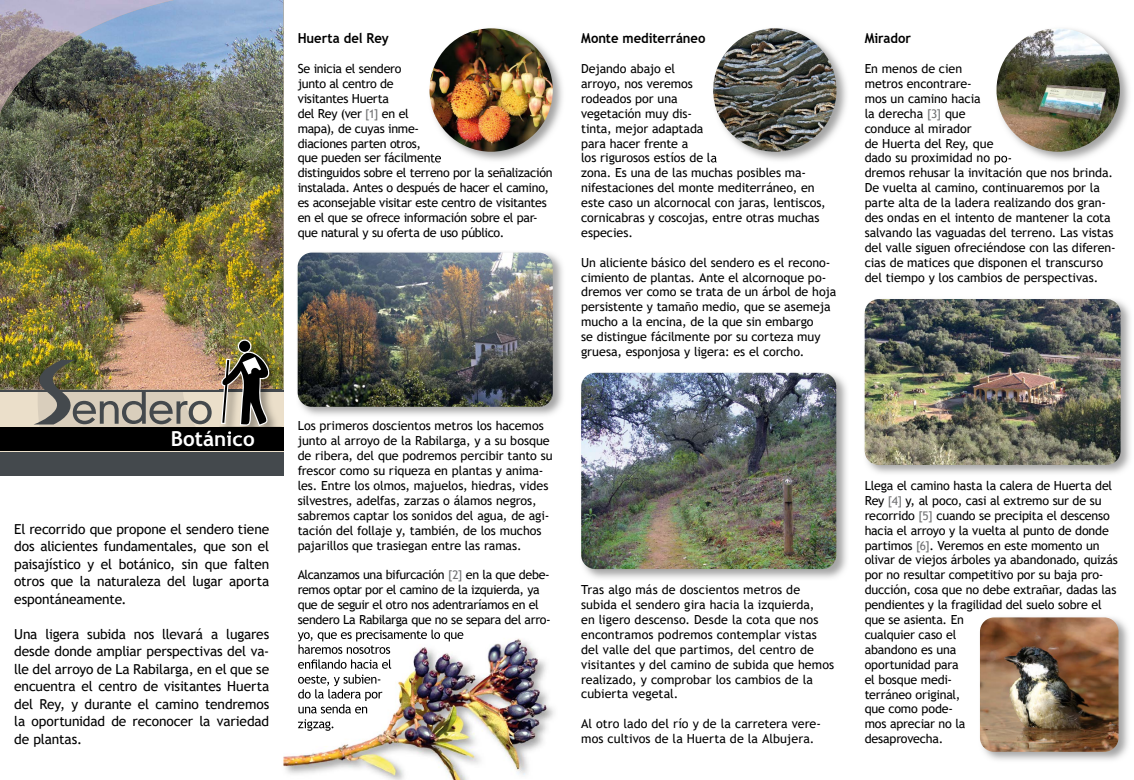
<style>
.page{position:relative;width:1134px;height:780px;background:#fff}
.page>*{position:absolute;margin:0;border:0;box-sizing:border-box;transform-origin:0 0}
.t1{font:700 20.62px "Trebuchet MS";color:#fff}
.t2{font:13.75px/17.5px "Trebuchet MS";letter-spacing:-.01em;color:#000;text-align:justify}
.t3{font:700 13.75px "Trebuchet MS";letter-spacing:-.005em;color:#000;scale:.95 1}
.t4{font:12.5px/14.9px "Trebuchet MS";letter-spacing:-.01em;color:#000}
.s1{font-size:11.88px;color:#707172}
</style>
<div class="page">
<img style="left:0;top:0;width:283px;height:389px">
<img style="left:0;top:0;width:174px;height:113px">
<img style="left:433px;top:28px;width:130px;height:133px">
<svg style="left:428px;top:152px;width:13px;height:11px"></svg>
<img style="left:429px;top:28px;width:124px;height:124px;border-radius:62px">
<div style="left:0;top:391px;width:283px;height:83px;background:#ebdfca"></div>
<img style="left:34px;top:360px;width:178px;height:67px">
<div style="left:0;top:427px;width:283px;height:23px;background:#000"></div>
<div style="left:0;top:452px;width:283px;height:23px;background:#44494d"></div>
<hr style="left:0;top:389px;width:283px;height:2px;background:#44494d">
<img style="left:220px;top:337px;width:62px;height:90px">
<img style="left:220px;top:431px;width:33px;height:6px">
<img style="left:221px;top:339px;width:48px;height:87px">
<img style="left:297px;top:255px;width:266px;height:161px">
<img style="left:298px;top:252px;width:255px;height:155px">
<img style="left:283px;top:632px;width:270px;height:148px">
<img style="left:298px;top:629px;width:166px;height:8px">
<img style="left:298px;top:637px;width:166px;height:4px">
<img style="left:298px;top:644px;width:93px;height:10px">
<img style="left:298px;top:659px;width:94px;height:9px">
<img style="left:298px;top:674px;width:82px;height:12px">
<img style="left:298px;top:689px;width:84px;height:12px">
<img style="left:298px;top:704px;width:70px;height:9px">
<img style="left:298px;top:719px;width:35px;height:11px">
<img style="left:585px;top:372px;width:262px;height:207px">
<img style="left:581px;top:373px;width:255px;height:196px">
<img style="left:1000px;top:28px;width:130px;height:133px">
<img style="left:995px;top:153px;width:16px;height:10px">
<img style="left:996px;top:28px;width:124px;height:124px;border-radius:62px">
<img style="left:864px;top:302px;width:267px;height:172px">
<img style="left:865px;top:299px;width:255px;height:166px">
<img style="left:979px;top:620px;width:150px;height:140px">
<img style="left:980px;top:617px;width:138px;height:134px">
<img style="left:713px;top:28px;width:134px;height:133px">
<svg style="left:711px;top:152px;width:6px;height:11px"></svg>
<img style="left:713px;top:28px;width:123px;height:124px;border-radius:62px">
<p class="t3" style="left:298px;top:30px;width:97px">Huerta del Rey</p>
<p class="t4" style="left:298px;top:61px;width:256px">Se inicia el sendero<br>junto al centro de<br>visitantes Huerta<br>del Rey (ver <span class="s1">[1]</span> en el<br>mapa), de cuyas inme-<br>diaciones parten otros,<br>que pueden ser fácilmente<br>distinguidos sobre el terreno por la señalización instalada. Antes o después de hacer el camino, es aconsejable visitar este centro de visitantes en el que se ofrece información sobre el par&shy;que natural y su oferta de uso público.</p>
<h1 class="t1" style="left:171px;top:427px;width:85px">Botánico</h1>
<p class="t2" style="left:14px;top:520px;width:257px">El recorrido que propone el sendero tiene dos alicientes fundamentales, que son el paisajístico y el botánico, sin que falten otros que la naturaleza del lugar aporta espontáneamente.</p>
<p class="t2" style="left:14px;top:625px;width:257px">Una ligera subida nos llevará a lugares desde donde ampliar perspectivas del va&shy;lle del arroyo de La Rabilarga, en el que se encuentra el centro de visitantes Huerta del Rey, y durante el camino tendremos la oportunidad de reconocer la variedad de plantas.</p>
<p class="t4" style="left:298px;top:418px;width:256px">Los primeros doscientos metros los hacemos junto al arroyo de la Rabilarga, y a su bosque de ribera, del que podremos percibir tanto su frescor como su riqueza en plantas y anima&shy;les. Entre los olmos, majuelos, hiedras, vides silvestres, adelfas, zarzas o álamos negros, sabremos captar los sonidos del agua, de agi&shy;tación del follaje y, también, de los muchos pajarillos que trasiegan entre las ramas.</p>
<p class="t4" style="left:298px;top:567px;width:255px">Alcanzamos una bifurcación <span class="s1">[2]</span> en la que debe&shy;remos optar por el camino de la izquierda, ya que de seguir el otro nos adentraríamos en el sendero La Rabilarga que no se separa del arro-</p>
<p class="t3" style="left:581px;top:30px;width:132px">Monte mediterráneo</p>
<p class="t4" style="left:581px;top:61px;width:246px">Dejando abajo el<br>arroyo, nos veremos<br>rodeados por una<br>vegetación muy dis-<br>tinta, mejor adaptada<br>para hacer frente a<br>los rigurosos estíos de la<br>zona. Es una de las muchas posibles ma&shy;nifestaciones del monte mediterráneo, en este caso un alcornocal con jaras, lentiscos, cornicabras y coscojas, entre otras muchas especies.</p>
<p class="t4" style="left:581px;top:255px;width:257px">Un aliciente básico del sendero es el recono&shy;cimiento de plantas. Ante el alcornoque po&shy;dremos ver como se trata de un árbol de hoja persistente y tamaño medio, que se asemeja mucho a la encina, de la que sin embargo<br>se distingue fácilmente por su corteza muy gruesa, esponjosa y ligera: es el corcho.</p>
<p class="t3" style="left:865px;top:30px;width:50px">Mirador</p>
<p class="t4" style="left:865px;top:61px;width:253px">En menos de cien<br>metros encontrare-<br>mos un camino hacia<br>la derecha <span class="s1">[3]</span> que<br>conduce al mirador<br>de Huerta del Rey, que<br>dado su proximidad no po-<br>dremos rehusar la invitación que nos brinda.<br>De vuelta al camino, continuaremos por la parte alta de la ladera realizando dos gran&shy;des ondas en el intento de mantener la cota salvando las vaguadas del terreno. Las vistas del valle siguen ofreciéndose con las diferen&shy;cias de matices que disponen el transcurso del tiempo y los cambios de perspectivas.</p>
<p class="t4" style="left:581px;top:582px;width:255px">Tras algo más de doscientos metros de subida el sendero gira hacia la izquierda,<br>en ligero descenso. Desde la cota que nos encontramos podremos contemplar vistas del valle del que partimos, del centro de visitantes y del camino de subida que hemos realizado, y comprobar los cambios de la cubierta vegetal.</p>
<p class="t4" style="left:581px;top:716px;width:241px">Al otro lado del río y de la carretera vere&shy;mos cultivos de la Huerta de la Albujera.</p>
<p class="t4" style="left:865px;top:478px;width:255px">Llega el camino hasta la calera de Huerta del<br>Rey <span class="s1">[4]</span> y, al poco, casi al extremo sur de su recorrido <span class="s1">[5]</span> cuando se precipita el descenso hacia el arroyo y la vuelta al punto de donde partimos <span class="s1">[6]</span>. Veremos en este momento un olivar de viejos árboles ya abandonado, quizás por no resultar competitivo por su baja pro&shy;ducción, cosa que no debe extrañar, dadas las pendientes y la fragilidad del suelo sobre el que se asienta. En<br>cualquier caso el<br>abandono es una<br>oportunidad para<br>el bosque medi-<br>terráneo original,<br>que como pode-<br>mos apreciar no la<br>desaprovecha.</p>
</div>
